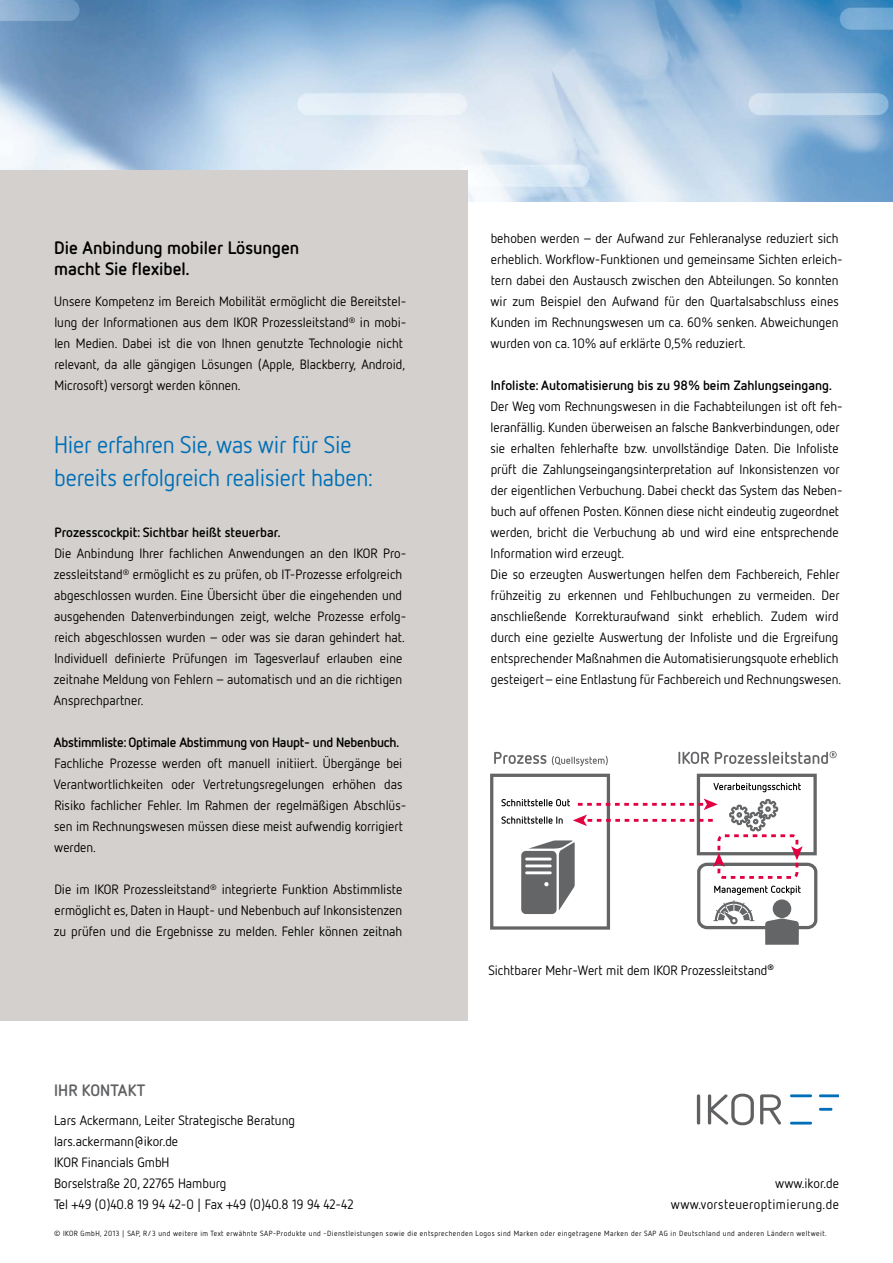
<style>
.page{position:relative;width:893px;height:1263px;background:#fff}
.page>*{position:absolute;margin:0;border:0;box-sizing:border-box;transform-origin:0 0}
.t1{font:24px/33px "Netto OT";letter-spacing:-.01em;color:#006fb7}
.t2{font:700 18px/21px "Netto OT";color:#000}
.t3{font:700 16.5px "Netto OT";color:#5f6062}
.t4{font:13.5px/21px "Netto OT";color:#000}
.t5{font:700 13.5px "Netto OT";color:#000}
.t6{font:700 13.5px "Netto OT";letter-spacing:-.02em;color:#000}
.t7{font:13.5px/21px "Netto OT";letter-spacing:.03em;color:#000;text-align:right}
.t8{font:7.5px "Netto OT";letter-spacing:.06em;color:#000}
</style>
<div class="page">
<img style="left:0;top:0;width:893px;height:201px">
<svg style="left:678px;top:752px;width:31px;height:12px"></svg>
<svg style="left:715px;top:751px;width:122px;height:13px"></svg>
<svg style="left:494px;top:752px;width:52px;height:12px"></svg>
<svg style="left:552px;top:756px;width:56px;height:10px"></svg>
<svg style="left:490px;top:774px;width:327px;height:171px"></svg>
<div style="left:0;top:170px;width:468px;height:850px;background:#d3d0cd"></div>
<svg style="left:697px;top:1094px;width:84px;height:31px"></svg>
<hr style="left:790px;top:1094px;width:22px;height:3px;background:#006fb7">
<hr style="left:819px;top:1094px;width:20px;height:3px;background:#006fb7">
<svg style="left:819px;top:1108px;width:13px;height:3px"></svg>
<hr style="left:790px;top:1122px;width:22px;height:2px;background:#006fb7">
<h2 class="t2" style="left:54px;top:236px;width:247px">Die Anbindung mobiler Lösungen macht Sie flexibel.</h2>
<p class="t4" style="left:54px;top:290px;width:354px">Unsere Kompetenz im Bereich Mobilität ermöglicht die Bereitstel&shy;lung der Informationen aus dem IKOR Prozessleitstand<sup>®</sup> in mobi&shy;len Medien. Dabei ist die von Ihnen genutzte Technologie nicht relevant, da alle gängigen Lösungen (Apple, Blackberry, Android, Microsoft) versorgt werden können.</p>
<h1 class="t1" style="left:54px;top:428px;width:320px">Hier erfahren Sie, was wir für Sie bereits erfolgreich realisiert haben:</h1>
<p class="t5" style="left:54px;top:524px;width:227px">Prozesscockpit: Sichtbar heißt steuerbar.</p>
<p class="t4" style="left:54px;top:542px;width:354px">Die Anbindung Ihrer fachlichen Anwendungen an den IKOR Pro&shy;zessleitstand<sup>®</sup> ermöglicht es zu prüfen, ob IT-Prozesse erfolgreich abgeschlossen wurden. Eine Übersicht über die eingehenden und ausgehenden Datenverbindungen zeigt, welche Prozesse erfolg&shy;reich abgeschlossen wurden – oder was sie daran gehindert hat.<br>Individuell definierte Prüfungen im Tagesverlauf erlauben eine zeitnahe Meldung von Fehlern – automatisch und an die richtigen Ansprechpartner.</p>
<p class="t6" style="left:54px;top:734px;width:347px">Abstimmliste: Optimale Abstimmung von Haupt- und Nebenbuch.</p>
<p class="t4" style="left:54px;top:753px;width:354px">Fachliche Prozesse werden oft manuell initiiert. Übergänge bei Verantwortlichkeiten oder Vertretungsregelungen erhöhen das Risiko fachlicher Fehler. Im Rahmen der regelmäßigen Abschlüs&shy;sen im Rechnungswesen müssen diese meist aufwendig korrigiert werden.</p>
<p class="t4" style="left:54px;top:878px;width:350px;text-align:justify">Die im IKOR Prozessleitstand<sup>®</sup> integrierte Funktion Abstimmliste ermöglicht es, Daten in Haupt- und Nebenbuch auf Inkonsistenzen zu prüfen und die Ergebnisse zu melden. Fehler können zeitnah</p>
<p class="t3" style="left:54px;top:1080px;width:90px">Ihr Kon takt</p>
<p class="t4" style="left:54px;top:1109px;width:301px">Lars Ackermann, Leiter Strategische Beratung lars.ackermann@ikor.de<br>IKOR Financials GmbH<br>Borselstraße 20, 22765 Hamburg<br>Tel +49 (0)40.8 19 94 42-0 | Fax +49 (0)40.8 19 94 42-42</p>
<p class="t4" style="left:490px;top:227px;width:354px">behoben werden – der Aufwand zur Fehleranalyse reduziert sich erheblich. Workflow-Funktionen und gemeinsame Sichten erleich&shy;tern dabei den Austausch zwischen den Abteilungen. So konnten wir zum Beispiel den Aufwand für den Quartalsabschluss eines Kunden im Rechnungswesen um ca. 60% senken. Abweichungen wurden von ca. 10% auf erklärte 0,5% reduziert.</p>
<p class="t5" style="left:491px;top:377px;width:342px">Infoliste: Automatisierung bis zu 98% beim Zahlungseingang.</p>
<p class="t4" style="left:490px;top:396px;width:354px">Der Weg vom Rechnungswesen in die Fachabteilungen ist oft feh&shy;leranfällig. Kunden überweisen an falsche Bankverbindungen, oder sie erhalten fehlerhafte bzw. unvollständige Daten. Die Infoliste prüft die Zahlungseingangsinterpretation auf Inkonsistenzen vor der eigentlichen Verbuchung. Dabei checkt das System das Neben&shy;buch auf offenen Posten. Können diese nicht eindeutig zugeordnet werden, bricht die Verbuchung ab und wird eine entsprechende Information wird erzeugt.<br>Die so erzeugten Auswertungen helfen dem Fachbereich, Fehler frühzeitig zu erkennen und Fehlbuchungen zu vermeiden. Der anschließende Korrekturaufwand sinkt erheblich. Zudem wird durch eine gezielte Auswertung der Infoliste und die Ergreifung entsprechender Maßnahmen die Automatisierungsquote erheblich gesteigert– eine Entlastung für Fachbereich und Rechnungswesen.</p>
<p class="t4" style="left:488px;top:959px;width:287px">Sichtbarer Mehr-Wert mit dem IKOR Prozessleitstand<sup>®</sup></p>
<p class="t7" style="left:671px;top:1172px;width:170px">www.ikor.de www.vorsteueroptimierung.de</p>
<p class="t8" style="left:54px;top:1229px;width:774px">© IKOR GmbH, 2013 | SAP, R/3 und weitere im Text erwähnte SAP-Produkte und -Dienstleistungen sowie die entsprechenden Logos sind Marken oder eingetragene Marken der SAP AG in Deutschland und anderen Ländern weltweit.</p>
</div>
